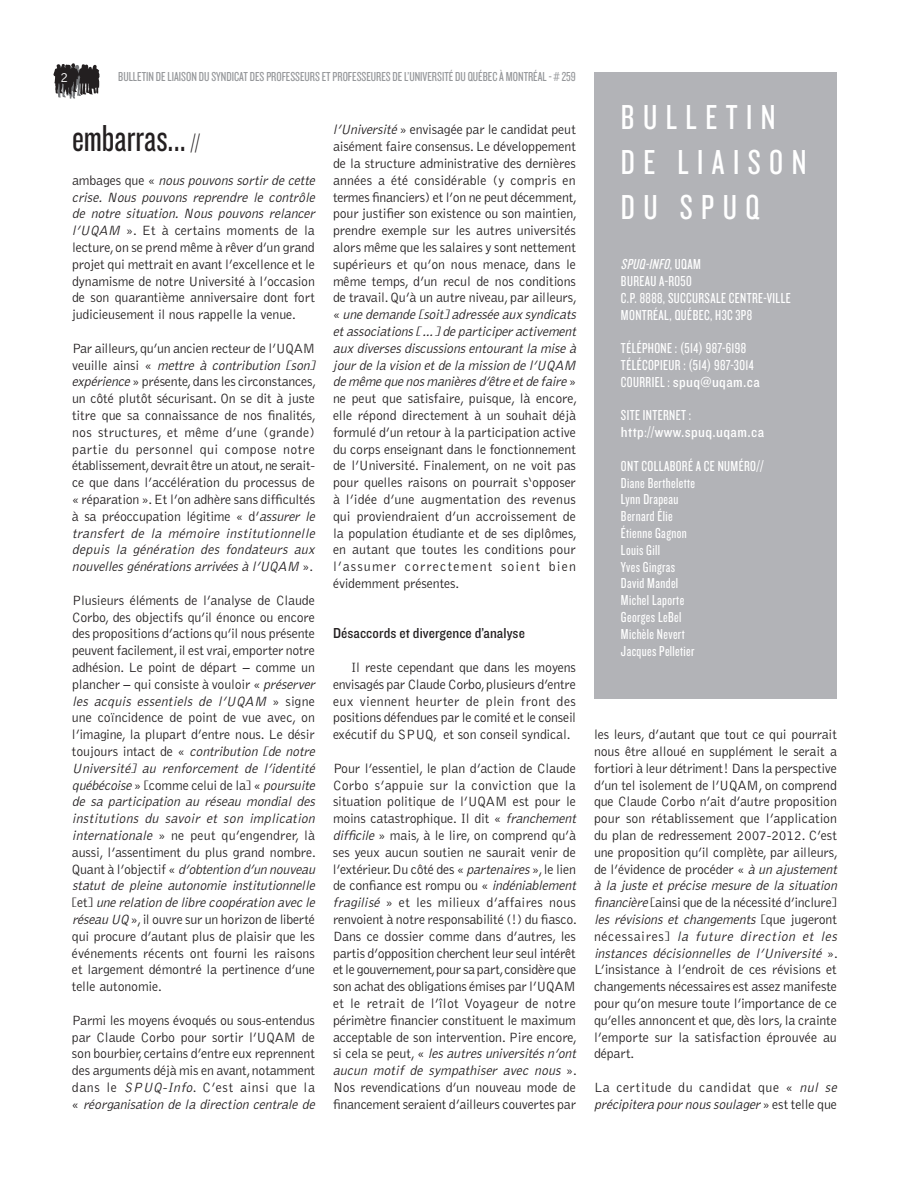
<style>
.page{position:relative;width:918px;height:1188px;background:#fff}
.page>*{position:absolute;margin:0;border:0;box-sizing:border-box;transform-origin:0 0}
.t1{font:39px "Knockout HTF28 Junior Featherwt";color:#231f20}
.t2{font:36px/45px "Knockout HTF28 Junior Featherwt";letter-spacing:.235em;color:#fff}
.t3{font:15px/16.8px "Knockout HTF28 Junior Featherwt";letter-spacing:.025em;color:#fff}
.t4{font:15px "Knockout HTF30 Junior Welterwt";letter-spacing:.025em;color:#fff}
.t5{font:15px "Knockout HTF30 Junior Welterwt";letter-spacing:.005em;color:#231f20}
.t6{font:300 14.25px "Bell Gothic";color:#fff}
.t7{font:300 13.8px/16.8px "Bell Gothic";letter-spacing:-.01em;color:#231f20}
.t8{font:300 13.8px/16.8px "Bell Gothic";letter-spacing:.035em;color:#231f20}
.t9{font:13.5px "Knockout HTF28 Junior Featherwt";color:#95979a}
.s1{font-family:"Knockout HTF26 Junior Flyweight";font-size:24px}
.s2{font-style:italic}
.s3{font-family:"Knockout HTF28 Junior Featherwt"}
</style>
<div class="page">
<div style="left:594px;top:72px;width:243px;height:627px;background:#b2b3b7"></div>
<svg style="left:53px;top:63px;width:47px;height:36px"></svg>
<p class="t6" style="left:60px;top:69px;width:9px">2</p>
<p class="t9" style="left:118px;top:70px;width:459px">BULLETIN DE LIAISON DU SYNDICAT DES PROFESSEURS ET PROFESSEURES DE L’UNIVERSITÉ DU QUÉBEC À MONTRÉAL - # 259</p>
<h1 class="t1" style="left:72px;top:119px;width:129px">embarras... <span class="s1">//</span></h1>
<p class="t7" style="left:72px;top:172px;width:248px">a m b a g e s q u e « <span class="s2">nouspouvonssortirdecette crise. Nous pouvons reprendre le contrôle de notre situation. Nous pouvons relancer l’UQAM</span> ». Et à certains moments de la lecture, on se prend même à rêver d’un grand projet qui mettrait en avant l’excellence et le dynamisme de notre Université à l’occasion de son quarantième anniversaire dont fort judicieusement il nous rappelle la venue.</p>
<p class="t7" style="left:72px;top:340px;width:248px">Par ailleurs, qu’un ancien recteur de l’UQAM v e u i l l e a i n s i « <span class="s2">mettre à contribution [son] expérience</span>» présente, dans les circonstances, un côté plutôt sécurisant. On se dit à juste titre que sa connaissance de nos finalités, nos structures, et même d’une (grande) partie du personnel qui compose notre établissement, devrait être un atout, ne serait&shy;ce que dans l’accélération du processus de « réparation ». Et l’on adhère sans difficultés à sa préoccupation légitime « d’<span class="s2">assurer le transfert de la mémoire institutionnelle depuis la génération des fondateurs aux nouvellesgénérationsarrivéesà l’UQAM</span> » .</p>
<p class="t7" style="left:72px;top:592px;width:248px">Plusieurs éléments de l’analyse de Claude Corbo, des objectifs qu’il énonce ou encore des propositions d’actions qu’il nous présente peuvent facilement, il est vrai, emporter notre adhésion. Le point de départ − comme un plancher − qui consiste à vouloir « <span class="s2">préserver les acquis essentiels de l’UQAM</span> » s i g n e une coïncidence de point de vue avec, on l’imagine, la plupart d’entre nous. Le désir t o u j o u r s i n t a c t d e « <span class="s2">contribution [de notre Université] au renforcement de l’identité québécoise</span>» [ c o m m e c e l u i d e l a ] « <span class="s2">poursuite de sa participation au réseau mondial des institutions du savoir et son implication internationale</span> » ne peut qu’engendrer, là aussi, l’assentiment du plus grand nombre.<br>Q u a n t à l ’ o bj e c t i f « <span class="s2">d’obtention d’un nouveau statut de pleine autonomie institutionnelle </span>[ e t ] <span class="s2">unerelation delibrecoopération avecle réseau UQ</span> », il ouvre sur un horizon de liberté qui procure d’autant plus de plaisir que les événements récents ont fourni les raisons et largement démontré la pertinence d’une telle autonomie.</p>
<p class="t7" style="left:72px;top:1012px;width:248px">Parmi les moyens évoqués ou sous-entendus par Claude Corbo pour sortir l’UQAM de son bourbier, certains d’entre eux reprennent des arguments déjà mis en avant, notamment dans le <span class="s2">SPUQ-Info</span>. C’est ainsi que la « <span class="s2">réorganisation dela direction centralede</span></p>
<p class="t7" style="left:333px;top:122px;width:248px"><span class="s2">l’Université</span>» envisagée par le candidat peut aisément faire consensus. Le développement de la structure administrative des dernières années a été considérable (y compris en termes financiers) et l’on ne peut décemment, pour justifier son existence ou son maintien, prendre exemple sur les autres universités alors même que les salaires y sont nettement supérieurs et qu’on nous menace, dans le même temps, d’un recul de nos conditions de travail. Qu’à un autre niveau, par ailleurs, « <span class="s2">unedemande[soit]adresséeaux syndicats etassociations[…]departiciperactivement aux diversesdiscussionsentourantla miseà jourdela vision etdela mission del’UQAM demêmequenosmanièresd’êtreetdefaire</span> » ne peut que satisfaire, puisque, là encore, elle répond directement à un souhait déjà formulé d’un retour à la participation active du corps enseignant dans le fonctionnement de l’Université. Finalement, on ne voit pas pour quelles raisons on pourrait s‘opposer à l’idée d’une augmentation des revenus qui proviendraient d’un accroissement de la population étudiante et de ses diplômes, en autant que toutes les conditions pour l’assumer correctement soient bien évidemment présentes.</p>
<p class="t5" style="left:333px;top:626px;width:193px">Désaccords et divergence d’analyse</p>
<p class="t7" style="left:333px;top:659px;width:245px;text-align:justify;text-indent:18px">Il reste cependant que dans les moyens envisagés par Claude Corbo, plusieurs d’entre eux viennent heurter de plein front des positions défendues par le comité et le conseil exécutif du SPUQ, et son conseil syndical.</p>
<p class="t7" style="left:333px;top:760px;width:248px">Pour l’essentiel, le plan d’action de Claude Corbo s’appuie sur la conviction que la situation politique de l’UQAM est pour le moins catastrophique. Il dit « <span class="s2">franchement difficile</span> » mais, à le lire, on comprend qu’à ses yeux aucun soutien ne saurait venir de l’extérieur. Du côté des « <span class="s2">partenaires</span>», le lien de confiance est rompu ou « <span class="s2">indéniablement fragilisé</span> » et les milieux d’affaires nous renvoient à notre responsabilité (!) du fiasco.<br>Dans ce dossier comme dans d’autres, les partis d’opposition cherchent leur seul intérêt et le gouvernement,pour sa part,considère que son achat des obligations émises par l’UQAM et le retrait de l’îlot Voyageur de notre périmètre financier constituent le maximum acceptable de son intervention. Pire encore, s i c e l a s e p e u t , « <span class="s2">lesautresuniversitésn’ont aucun motif de sympathiser avec nous</span> » .<br>Nos revendications d’un nouveau mode de financement seraient d’ailleurs couvertes par</p>
<h2 class="t2" style="left:621px;top:95px;width:187px">BULLETIN<br>DE LIAISON<br>DU SPUQ</h2>
<p class="t3" style="left:621px;top:256px;width:171px"><span class="s2">SPUQ-INFO</span>, U Q A M<br>BUREAU A-R050<br>C.P. 8888, SUCCURSALE CENTRE-VILLE<br>MONTRÉAL, QUÉBEC, H3C 3P8</p>
<p class="t3" style="left:621px;top:340px;width:134px">TÉLÉPHONE : (514) 987-6198<br>TÉLÉCOPIEUR : (514) 987-3014</p>
<p class="t4" style="left:621px;top:374px;width:140px"><span class="s3">COURRIEL :</span> spuq@uqam.ca</p>
<p class="t3" style="left:621px;top:407px;width:72px">SITE INTERNET :</p>
<p class="t4" style="left:621px;top:424px;width:145px">http<span class="s3">://</span>www.spuq.uqam.ca</p>
<p class="t3" style="left:621px;top:458px;width:144px">ONT COLLABORÉ A CE NUMÉRO//<br>Diane Berthelette<br>Lynn Drapeau<br>Bernard Élie<br>Étienne Gagnon<br>Louis Gill<br>Yves Gingras<br>David Mandel<br>Michel Laporte<br>Georges LeBel<br>Michèle Nevert<br>Jacques Pelletier</p>
<p class="t7" style="left:594px;top:727px;width:248px">les leurs, d’autant que tout ce qui pourrait nous être alloué en supplément le serait a fortiori à leur détriment! Dans la perspective d’un tel isolement de l’UQAM, on comprend que Claude Corbo n’ait d’autre proposition pour son rétablissement que l’application du plan de redressement 2007-2012. C’est une proposition qu’il complète, par ailleurs, de l’évidence de procéder « <span class="s2">à un ajustement à la juste et précise mesure de la situation financière</span>[ainsi que de la nécessité d’inclure] <span class="s2">les révisions et changements</span> [ q u e j u g e r o n t n é c e s s a i r e s ] <span class="s2">la future direction et les instances décisionnelles de l’Université</span> » .<br>L’insistance à l’endroit de ces révisions et changements nécessaires est assez manifeste pour qu’on mesure toute l’importance de ce qu’elles annoncent et que, dès lors, la crainte l’emporte sur la satisfaction éprouvée au départ.</p>
<p class="t8" style="left:594px;top:1079px;width:248px">La certitude du candidat que « <span class="s2">nul se précipitera pournoussoulager</span>» e s t t e l l e q u e</p>
</div>
